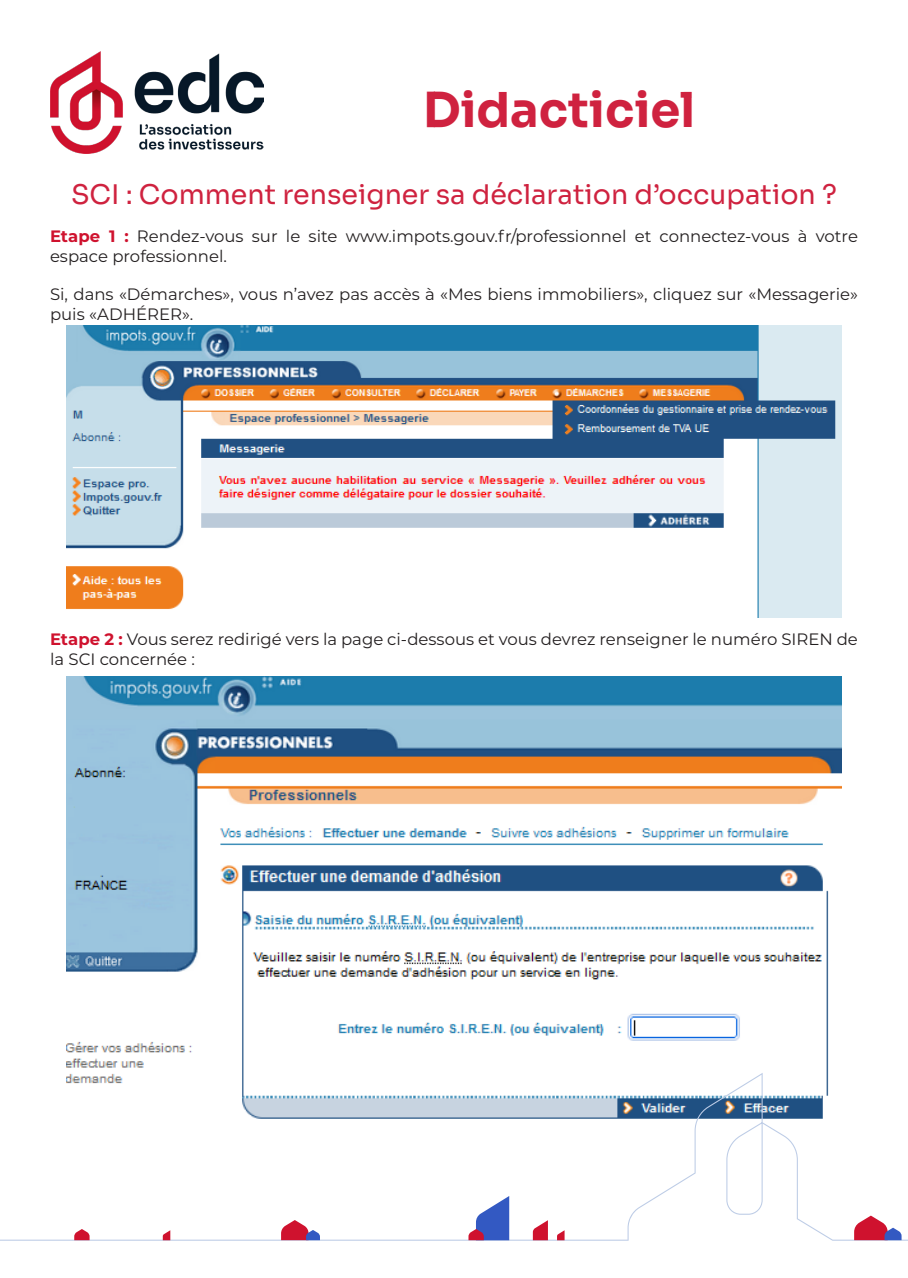
<style>
.page{position:relative;width:908px;height:1278px;background:#fff}
.page>*{position:absolute;margin:0;border:0;box-sizing:border-box;transform-origin:0 0}
.t1{font:700 48px "Sora";color:#cf223f}
.t2{font:27px "Sora";color:#cf223f}
.t3{font:16.5px/19.8px "Montserrat";color:#231f20}
.s1{font-weight:700;color:#cf122e}
</style>
<div class="page">
<img style="left:50px;top:52px;width:213px;height:102px">
<img style="left:66px;top:677px;width:776px;height:442px">
<svg style="left:0;top:1073px;width:763px;height:168px"></svg>
<svg style="left:468px;top:1196px;width:41px;height:44px"></svg>
<svg style="left:533px;top:1220px;width:15px;height:20px"></svg>
<svg style="left:557px;top:1230px;width:8px;height:10px"></svg>
<svg style="left:74px;top:1229px;width:16px;height:11px"></svg>
<svg style="left:163px;top:1230px;width:7px;height:10px"></svg>
<svg style="left:762px;top:1122px;width:146px;height:119px"></svg>
<svg style="left:281px;top:1220px;width:39px;height:20px"></svg>
<img style="left:66px;top:325px;width:776px;height:293px">
<p class="t1" style="left:423px;top:70px;width:274px">Didacticiel</p>
<p class="t2" style="left:71px;top:172px;width:767px">SCI : Comment renseigner sa déclaration d’occupation ?</p>
<p class="t3" style="left:50px;top:226px;width:809px"><span class="s1">Etape 1 :</span> Rendez-vous sur le site www.impots.gouv.fr/professionnel et connectez-vous à votre espace professionnel.</p>
<p class="t3" style="left:50px;top:284px;width:809px">Si, dans «Démarches», vous n’avez pas accès à «Mes biens immobiliers», cliquez sur «Messagerie» puis «ADHÉRER».</p>
<p class="t3" style="left:50px;top:629px;width:809px"><span class="s1">Etape 2 :</span> Vous serez redirigé vers la page ci-dessous et vous devrez renseigner le numéro SIREN de la SCI concernée :</p>
</div>
